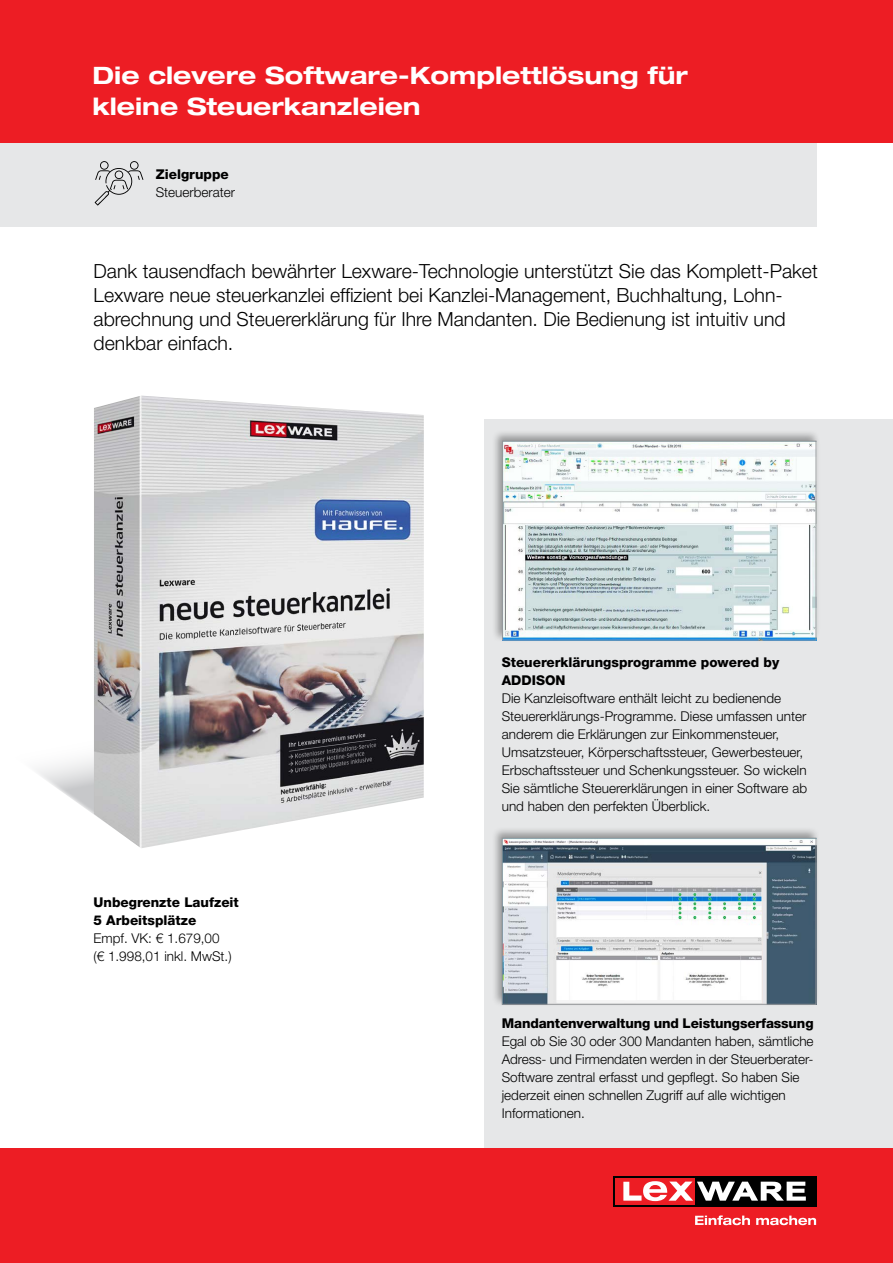
<style>
.page{position:relative;width:893px;height:1263px;background:#fff}
.page>*{position:absolute;margin:0;border:0;box-sizing:border-box;transform-origin:0 0}
.t1{font:700 expanded 24px/30.9px "Helvetica Neue LT Std";color:#fff}
.t2{font:300 19.5px/24px "Helvetica Neue LT Std";color:#000}
.t3{font:300 13.5px/18px "Helvetica Neue LT Std";color:#000}
.t4{font:800 13.5px/18px "Helvetica Neue LT Std";color:#000}
</style>
<div class="page">
<div style="left:0;top:141px;width:816px;height:85px;background:#e6e7e8"></div>
<div style="left:485px;top:419px;width:408px;height:764px;background:#e6e7e8"></div>
<div style="left:0;top:0;width:893px;height:142px;background:#ed1d24"></div>
<div style="left:0;top:1148px;width:893px;height:115px;background:#ed1d24"></div>
<div style="left:613px;top:1176px;width:203px;height:30px;background:#000"></div>
<div style="left:615px;top:1178px;width:80px;height:26px;background:#ed1d24"></div>
<svg style="left:623px;top:1181px;width:183px;height:20px"></svg>
<svg style="left:695px;top:1215px;width:55px;height:10px"></svg>
<svg style="left:756px;top:1215px;width:60px;height:10px"></svg>
<svg style="left:95px;top:161px;width:48px;height:45px"></svg>
<div style="left:492px;top:429px;width:328px;height:214px;background:#000;opacity:.35"></div>
<img style="left:504px;top:443px;width:310px;height:195px">
<div style="left:502px;top:441px;width:314px;height:199px;border:1px solid #939598"></div>
<div style="left:492px;top:826px;width:328px;height:181px;background:#000;opacity:.35"></div>
<img style="left:504px;top:840px;width:310px;height:163px">
<div style="left:502px;top:838px;width:314px;height:167px;border:1px solid #939598"></div>
<svg style="left:37px;top:756px;width:57px;height:58px"></svg>
<img style="left:94px;top:396px;width:330px;height:452px">
<h1 class="t1" style="left:92px;top:59px;width:597px">Die clevere Software-Komplettlösung für kleine Steuerkanzleien</h1>
<p class="t4" style="left:156px;top:165px;width:75px">Zielgruppe</p>
<p class="t3" style="left:156px;top:183px;width:81px">Steuerberater</p>
<p class="t2" style="left:94px;top:259px;width:726px">Dank tausendfach bewährter Lexware-Technologie unterstützt Sie das Komplett-Paket Lexware neue steuerkanzlei effizient bei Kanzlei-Management, Buchhaltung, Lohn&shy;abrechnung und Steuererklärung für Ihre Mandanten. Die Bedienung ist intuitiv und denkbar einfach.</p>
<p class="t4" style="left:94px;top:893px;width:147px">Unbegrenzte Laufzeit<br>5 Arbeitsplätze</p>
<p class="t3" style="left:94px;top:928px;width:140px">Empf. VK: € 1.679,00 (€ 1.998,01 inkl. MwSt.)</p>
<p class="t4" style="left:502px;top:653px;width:279px">Steuererklärungsprogramme powered by<br>ADDISON</p>
<p class="t3" style="left:502px;top:689px;width:307px">Die Kanzleisoftware enthält leicht zu bedienende Steuererklärungs-Programme. Diese umfassen unter anderem die Erklärungen zur Einkommensteuer, Umsatzsteuer, Körperschaftssteuer, Gewerbesteuer, Erbschaftssteuer und Schenkungssteuer. So wickeln Sie sämtliche Steuererklärungen in einer Software ab und haben den perfekten Überblick.</p>
<p class="t4" style="left:502px;top:1015px;width:313px">Mandantenverwaltung und Leistungserfassung</p>
<p class="t3" style="left:502px;top:1032px;width:313px">Egal ob Sie 30 oder 300 Mandanten haben, sämtliche Adress- und Firmendaten werden in der Steuerberater-Software zentral erfasst und gepflegt. So haben Sie jederzeit einen schnellen Zugriff auf alle wichtigen Informationen.</p>
</div>
